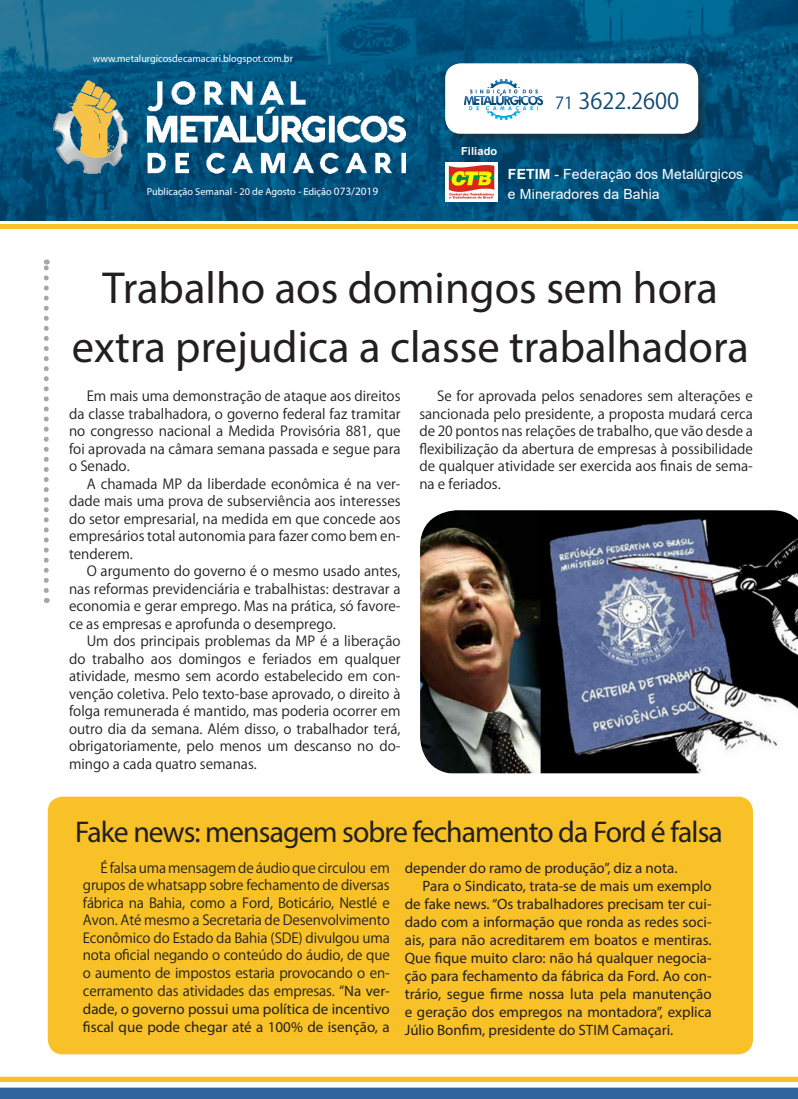
<style>
.page{position:relative;width:798px;height:1099px;background:#fff}
.page>*{position:absolute;margin:0;border:0;box-sizing:border-box;transform-origin:0 0}
.t1{font:45px/58.8px "Myriad Pro";color:#231f20;text-align:center}
.t2{font:30px "Myriad Pro";letter-spacing:-.03em;color:#231f20}
.t3{font:22px "Koz Go Pr 6 N";color:#0f476f}
.t4{font:15px/18px "Myriad Pro";color:#231f20}
.t5{font:14px/19.6px "Arial";letter-spacing:.01em;color:#fff}
.t6{font:13.75px/17.5px "Koz Go Pr 6 N";color:#231f20;text-align:justify}
.t7{font:700 11px "Arial";letter-spacing:.01em;color:#fff}
.t8{font:10.25px "Myriad Pro";color:#fff}
.s1{font-size:11.25px}
.s2{font-size:16.5px}
.s3{font-weight:700}
.s4{font-family:"Myriad Pro";font-size:15px}
</style>
<div class="page">
<img style="left:0;top:1081px;width:797px;height:17px">
<svg style="left:0;top:1076px;width:797px;height:5px"></svg>
<img style="left:0;top:0;width:797px;height:220px">
<img style="left:445px;top:162px;width:52px;height:40px">
<div style="left:0;top:224px;width:797px;height:5px;background:#f7c127"></div>
<div style="left:443px;top:61px;width:267px;height:85px;background:#231f20;opacity:.5"></div>
<div style="left:445px;top:63px;width:253px;height:71px;background:#fff;border-radius:16px"></div>
<img style="left:464px;top:80px;width:78px;height:40px">
<img style="left:53px;top:81px;width:352px;height:92px">
<svg style="left:44px;top:259px;width:5px;height:331px"></svg>
<img style="left:420px;top:510px;width:377px;height:263px">
<div style="left:48px;top:796px;width:704px;height:258px;background:#f7c127;border-radius:15px"></div>
<p class="t8" style="left:93px;top:53px;width:202px">www.metalurgicosdecamacari.blogspot.com.br</p>
<p class="t8" style="left:147px;top:185px;width:233px">Publicação Semanal - 20 de Agosto - Edição <span class="s1">073/2019</span></p>
<p class="t3" style="left:555px;top:88px;width:125px"><span class="s2">71</span> 3622.2600</p>
<p class="t7" style="left:461px;top:143px;width:38px">Filiado</p>
<p class="t5" style="left:507px;top:164px;width:237px"><span class="s3">FETIM</span> - Federação dos Metalúrgicos e Mineradores da Bahia</p>
<p class="t1" style="left:72px;top:258px;width:678px">Trabalho aos domingos sem hora extra prejudica a classe trabalhadora</p>
<p class="t6" style="left:69px;top:388px;width:333px;text-indent:18px">Em mais uma demonstração de ataque aos direitos da classe trabalhadora, o governo federal faz tramitar no congresso nacional a Medida Provisória 881, que foi aprovada na câmara semana passada e segue para o Senado.</p>
<p class="t6" style="left:69px;top:475px;width:333px;text-indent:18px">A chamada MP da liberdade econômica é na ver&shy;dade mais uma prova de subserviência aos interesses do setor empresarial, na medida em que concede aos empresários total autonomia para fazer como bem en&shy;tenderem.</p>
<p class="t6" style="left:69px;top:563px;width:333px;text-indent:18px">O argumento do governo é o mesmo usado antes, nas reformas previdenciária e trabalhistas: destravar a economia e gerar emprego. Mas na prática, só favore&shy;ce as empresas e aprofunda o desemprego.</p>
<p class="t6" style="left:69px;top:633px;width:333px;text-indent:18px">Um dos principais problemas da MP é a liberação do trabalho aos domingos e feriados em qualquer atividade, mesmo sem acordo estabelecido em con&shy;venção coletiva. Pelo texto-base aprovado, o direito à folga remunerada é mantido, mas poderia ocorrer em outro dia da semana. Além disso, o trabalhador terá, obrigatoriamente, pelo menos um descanso no do&shy;mingo a cada quatro semanas.</p>
<p class="t6" style="left:419px;top:388px;width:335px;text-indent:18px">Se for aprovada pelos senadores sem alterações e sancionada pelo presidente, a proposta mudará cerca de 20 pontos nas relações de trabalho, que vão desde a flexibilização da abertura de empresas à possibilidade de qualquer atividade ser exercida aos finais de sema&shy;na e feriados.</p>
<p class="t2" style="left:75px;top:813px;width:649px">Fake news: mensagem sobre fechamento da Ford é falsa</p>
<p class="t6" style="left:83px;top:859px;width:308px;text-indent:18px">É falsa uma mensagem de áudio que circulou em grupos de whatsapp sobre fechamento de diversas fábrica na Bahia, como a Ford, Boticário, Nestlé e Avon. Até mesmo a Secretaria de Desenvolvimento Econômico do Estado da Bahia (SDE) divulgou uma nota oficial negando o conteúdo do áudio, de que o aumento de impostos estaria provocando o en&shy;cerramento das atividades das empresas. “<span class="s4">Na ver-</span></p>
<p class="t4" style="left:83px;top:999px;width:308px">dade, o governo possui uma política de incentivo fiscal que pode chegar até a 100% de isenção, a</p>
<p class="t4" style="left:404px;top:858px;width:274px">depender do ramo de produção”, diz a nota.</p>
<p class="t4" style="left:404px;top:876px;width:308px;text-align:justify;text-indent:18px">Para o Sindicato, trata-se de mais um exemplo de fake news. “Os trabalhadores precisam ter cui&shy;dado com a informação que ronda as redes soci&shy;ais, para não acreditarem em boatos e mentiras.<br>Que fique muito claro: não há qualquer negocia&shy;ção para fechamento da fábrica da Ford. Ao con&shy;trário, segue firme nossa luta pela manutenção e geração dos empregos na montadora”, explica Júlio Bonfim, presidente do STIM Camaçari.</p>
</div>
